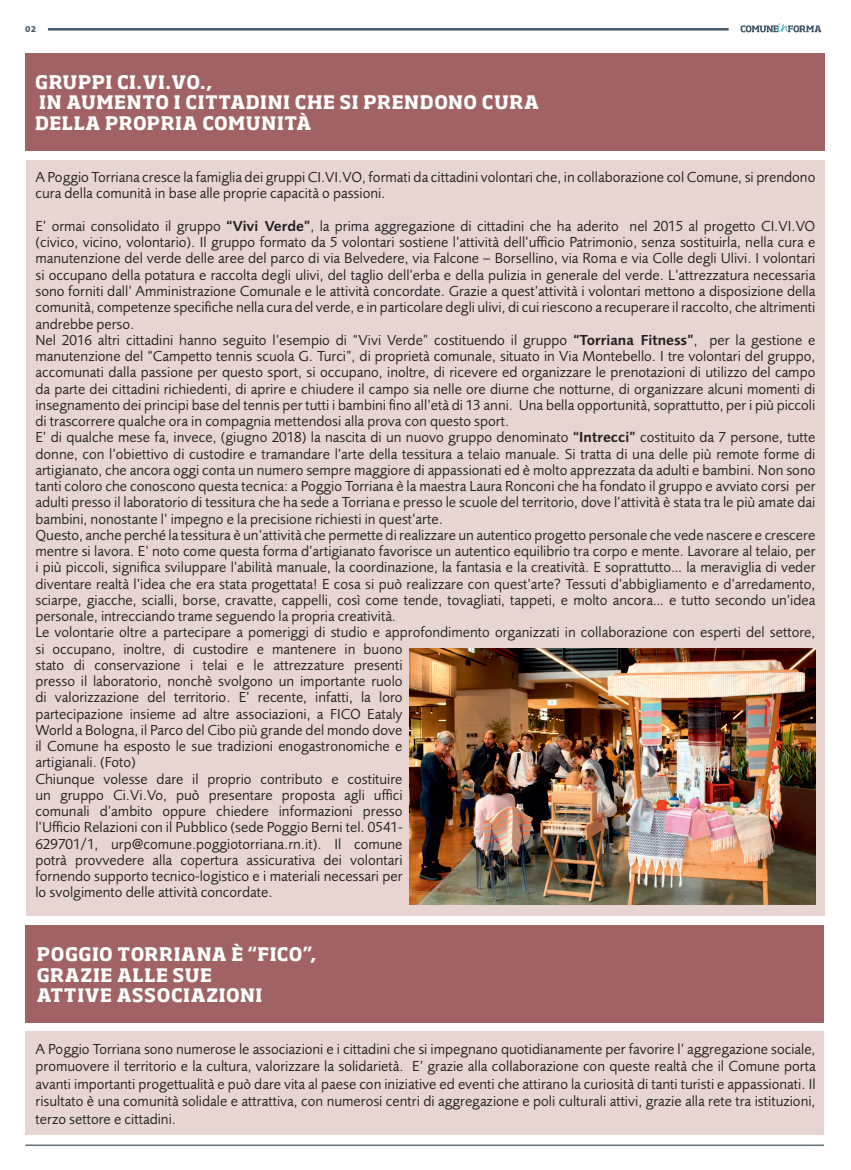
<style>
.page{position:relative;width:851px;height:1170px;background:#fff}
.page>*{position:absolute;margin:0;border:0;box-sizing:border-box;transform-origin:0 0}
.t1{font:700 18.38px/20.6px "Soho Std";letter-spacing:.035em;color:#fff}
.t2{font:15px/16.2px "Foundry Sans";color:#231f20}
.t3{font:700 8.75px "Foundry Sans";color:#445867}
.s1{font-weight:600}
</style>
<div class="page">
<hr style="left:25px;top:1144px;width:798px;height:1px;background:#445867">
<hr style="left:48px;top:28px;width:680px;height:3px;background:#445867">
<svg style="left:740px;top:23px;width:81px;height:9px"></svg>
<div style="left:25px;top:1031px;width:799px;height:103px;background:#e8d5d2"></div>
<div style="left:25px;top:925px;width:799px;height:97px;background:#a06262"></div>
<div style="left:26px;top:160px;width:798px;height:755px;background:#e8d5d2"></div>
<div style="left:25px;top:53px;width:799px;height:97px;background:#a06262"></div>
<img style="left:409px;top:648px;width:406px;height:256px">
<p class="t3" style="left:25px;top:22px;width:12px">02</p>
<p class="t1" style="left:35px;top:71px;width:505px">GRUPPI CI.VI.VO.,<br>IN AUMENTO I CITTADINI CHE SI PRENDONO CURA<br>DELLA PROPRIA COMUNITÀ</p>
<p class="t2" style="left:35px;top:168px;width:781px">A Poggio Torriana cresce la famiglia dei gruppi CI.VI.VO, formati da cittadini volontari che, in collaborazione col Comune, si prendono cura della comunità in base alle proprie capacità o passioni.</p>
<p class="t2" style="left:35px;top:217px;width:781px">E’ ormai consolidato il gruppo <span class="s1">“Vivi Verde”</span>, la prima aggregazione di cittadini che ha aderito nel 2015 al progetto CI.VI.VO (civico, vicino, volontario). Il gruppo formato da 5 volontari sostiene l’attività dell’ufficio Patrimonio, senza sostituirla, nella cura e manutenzione del verde delle aree del parco di via Belvedere, via Falcone – Borsellino, via Roma e via Colle degli Ulivi. I volontari si occupano della potatura e raccolta degli ulivi, del taglio dell’erba e della pulizia in generale del verde. L’attrezzatura necessaria sono forniti dall’ Amministrazione Comunale e le attività concordate. Grazie a quest’attività i volontari mettono a disposizione della comunità, competenze specifiche nella cura del verde, e in particolare degli ulivi, di cui riescono a recuperare il raccolto, che altrimenti andrebbe perso.<br>Nel 2016 altri cittadini hanno seguito l’esempio di “Vivi Verde” costituendo il gruppo <span class="s1">“Torriana Fitness”</span>, per la gestione e manutenzione del “Campetto tennis scuola G. Turci”, di proprietà comunale, situato in Via Montebello. I tre volontari del gruppo, accomunati dalla passione per questo sport, si occupano, inoltre, di ricevere ed organizzare le prenotazioni di utilizzo del campo da parte dei cittadini richiedenti, di aprire e chiudere il campo sia nelle ore diurne che notturne, di organizzare alcuni momenti di insegnamento dei principi base del tennis per tutti i bambini fino all’età di 13 anni. Una bella opportunità, soprattutto, per i più piccoli di trascorrere qualche ora in compagnia mettendosi alla prova con questo sport.<br>E’ di qualche mese fa, invece, (giugno 2018) la nascita di un nuovo gruppo denominato <span class="s1">“Intrecci”</span> costituito da 7 persone, tutte donne, con l’obiettivo di custodire e tramandare l’arte della tessitura a telaio manuale. Si tratta di una delle più remote forme di artigianato, che ancora oggi conta un numero sempre maggiore di appassionati ed è molto apprezzata da adulti e bambini. Non sono tanti coloro che conoscono questa tecnica: a Poggio Torriana è la maestra Laura Ronconi che ha fondato il gruppo e avviato corsi per adulti presso il laboratorio di tessitura che ha sede a Torriana e presso le scuole del territorio, dove l’attività è stata tra le più amate dai bambini, nonostante l’ impegno e la precisione richiesti in quest’arte.<br>Questo, anche perché la tessitura è un’attività che permette di realizzare un autentico progetto personale che vede nascere e crescere mentre si lavora. E’ noto come questa forma d’artigianato favorisce un autentico equilibrio tra corpo e mente. Lavorare al telaio, per i più piccoli, significa sviluppare l’abilità manuale, la coordinazione, la fantasia e la creatività. E soprattutto… la meraviglia di veder diventare realtà l’idea che era stata progettata! E cosa si può realizzare con quest’arte? Tessuti d’abbigliamento e d’arredamento, sciarpe, giacche, scialli, borse, cravatte, cappelli, così come tende, tovagliati, tappeti, e molto ancora… e tutto secondo un’idea personale, intrecciando trame seguendo la propria creatività.<br>Le volontarie oltre a partecipare a pomeriggi di studio e approfondimento organizzati in collaborazione con esperti del settore, si occupano, inoltre, di custodire e mantenere in buono<br>stato di conservazione i telai e le attrezzature presenti<br>presso il laboratorio, nonchè svolgono un importante ruolo<br>di valorizzazione del territorio. E’ recente, infatti, la loro<br>partecipazione insieme ad altre associazioni, a FICO Eataly<br>World a Bologna, il Parco del Cibo più grande del mondo dove<br>il Comune ha esposto le sue tradizioni enogastronomiche e<br>artigianali. (Foto)<br>Chiunque volesse dare il proprio contributo e costituire<br>un gruppo Ci.Vi.Vo, può presentare proposta agli uffici<br>comunali d’ambito oppure chiedere informazioni presso<br>l’Ufficio Relazioni con il Pubblico (sede Poggio Berni tel. 0541-<br>629701/1, urp@comune.poggiotorriana.rn.it). Il comune<br>potrà provvedere alla copertura assicurativa dei volontari<br>fornendo supporto tecnico-logistico e i materiali necessari per<br>lo svolgimento delle attività concordate.</p>
<p class="t1" style="left:37px;top:943px;width:281px">POGGIO TORRIANA È “FICO”,<br>GRAZIE ALLE SUE<br>ATTIVE ASSOCIAZIONI</p>
<p class="t2" style="left:36px;top:1038px;width:781px;line-height:17.5px;text-align:justify">A Poggio Torriana sono numerose le associazioni e i cittadini che si impegnano quotidianamente per favorire l’ aggregazione sociale, promuovere il territorio e la cultura, valorizzare la solidarietà. E’ grazie alla collaborazione con queste realtà che il Comune porta avanti importanti progettualità e può dare vita al paese con iniziative ed eventi che attirano la curiosità di tanti turisti e appassionati. Il risultato è una comunità solidale e attrattiva, con numerosi centri di aggregazione e poli culturali attivi, grazie alla rete tra istituzioni, terzo settore e cittadini.</p>
</div>
